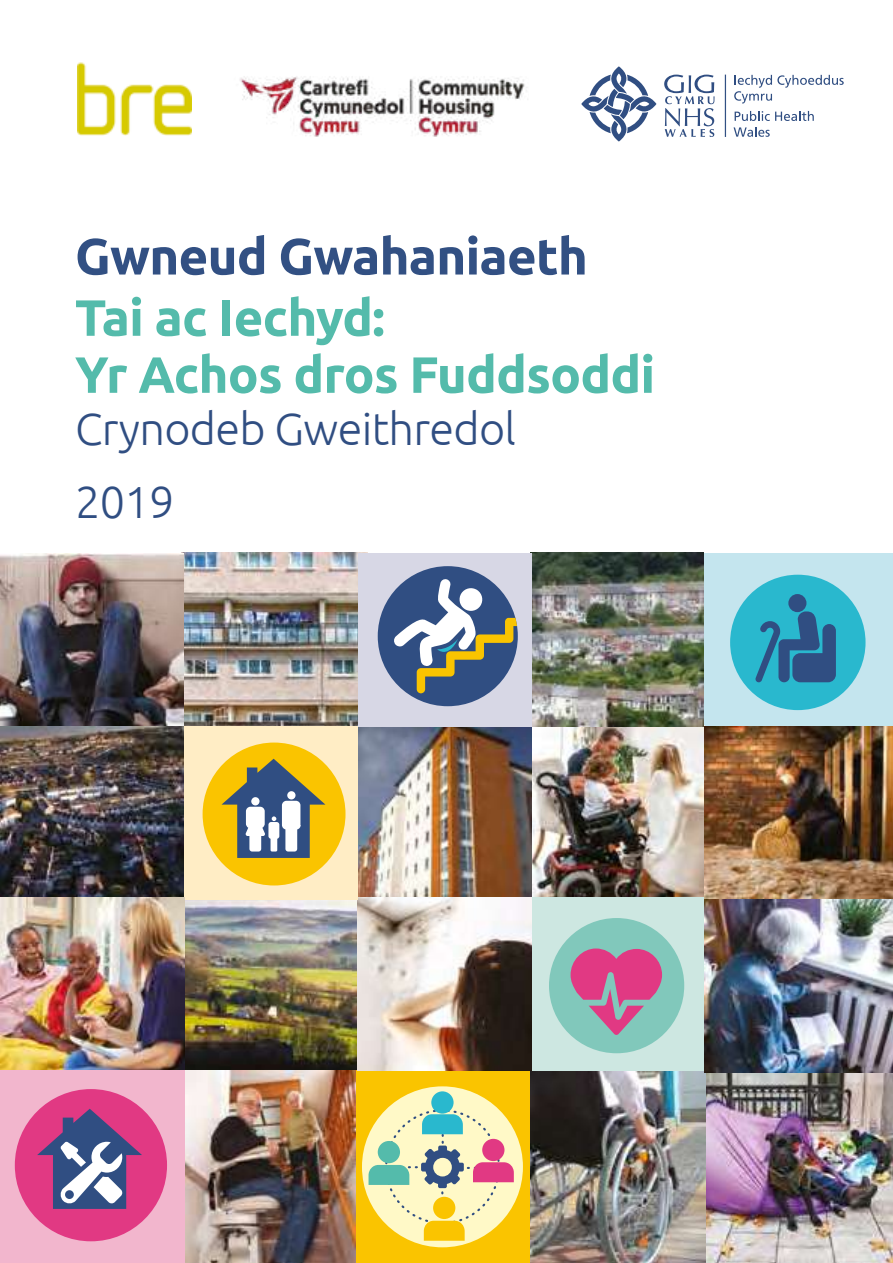
<style>
.page{position:relative;width:893px;height:1263px;background:#fff}
.page>*{position:absolute;margin:0;border:0;box-sizing:border-box;transform-origin:0 0}
.t1{font:700 51px/57px "Ubuntu";letter-spacing:-.015em;color:#54bbab}
.t2{font:700 51px "Ubuntu";letter-spacing:-.015em;color:#325083}
.t3{font:300 45px/73.2px "Ubuntu";letter-spacing:-.015em;color:#304e82}
</style>
<div class="page">
<img style="left:77px;top:62px;width:115px;height:74px">
<img style="left:240px;top:76px;width:287px;height:61px">
<img style="left:184px;top:899px;width:173px;height:172px">
<img style="left:703px;top:1071px;width:190px;height:192px">
<img style="left:184px;top:1071px;width:172px;height:192px">
<div style="left:704px;top:553px;width:189px;height:173px;background:#c4e5ee"></div>
<div style="left:730px;top:575px;width:135px;height:135px;background:#29b8ce;border-radius:50%"></div>
<div style="left:788px;top:594px;width:18px;height:18px;background:#304e82;border-radius:50%"></div>
<svg style="left:755px;top:611px;width:81px;height:71px"></svg>
<img style="left:531px;top:553px;width:173px;height:344px">
<img style="left:184px;top:553px;width:174px;height:173px">
<img style="left:530px;top:1072px;width:176px;height:191px">
<img style="left:0;top:553px;width:184px;height:518px">
<div style="left:356px;top:1071px;width:174px;height:192px;background:#fac400"></div>
<div style="left:362px;top:1086px;width:161px;height:161px;background:#fff9c7;border-radius:50%"></div>
<div style="left:431px;top:1091px;width:23px;height:22px;background:#29b8ce;border-radius:50%"></div>
<svg style="left:369px;top:1114px;width:145px;height:93px"></svg>
<div style="left:433px;top:1197px;width:22px;height:22px;background:#fac400;border-radius:50%"></div>
<svg style="left:424px;top:1221px;width:41px;height:20px"></svg>
<img style="left:357px;top:725px;width:174px;height:345px">
<div style="left:531px;top:897px;width:174px;height:174px;background:#cde7e1"></div>
<div style="left:549px;top:918px;width:135px;height:135px;background:#81c8bb;border-radius:50%"></div>
<svg style="left:571px;top:948px;width:91px;height:87px"></svg>
<img style="left:705px;top:726px;width:188px;height:346px">
<div style="left:184px;top:726px;width:173px;height:173px;background:#ffedc5"></div>
<div style="left:203px;top:742px;width:142px;height:143px;background:#fac400;border-radius:50%"></div>
<svg style="left:222px;top:759px;width:103px;height:99px"></svg>
<div style="left:0;top:1071px;width:184px;height:192px;background:#f2b6cd"></div>
<div style="left:15px;top:1089px;width:152px;height:152px;background:#e13983;border-radius:50%"></div>
<svg style="left:37px;top:1109px;width:105px;height:100px"></svg>
<div style="left:358px;top:553px;width:174px;height:173px;background:#d7d7e5"></div>
<div style="left:378px;top:566px;width:140px;height:140px;background:#304e82;border-radius:50%"></div>
<svg style="left:393px;top:579px;width:124px;height:114px"></svg>
<svg style="left:734px;top:75px;width:110px;height:28px"></svg>
<svg style="left:735px;top:111px;width:79px;height:10px"></svg>
<svg style="left:733px;top:127px;width:37px;height:10px"></svg>
<hr style="left:725px;top:75px;width:1px;height:62px;background:#325083">
<svg style="left:581px;top:66px;width:75px;height:76px"></svg>
<svg style="left:664px;top:75px;width:51px;height:62px"></svg>
<p class="t2" style="left:75px;top:225px;width:514px">Gwneud Gwahaniaeth</p>
<p class="t1" style="left:75px;top:288px;width:582px">Tai ac Iechyd:<br>Yr Achos dros Fuddsoddi</p>
<p class="t3" style="left:75px;top:391px;width:443px">Crynodeb Gweithredol<br>2019</p>
</div>
